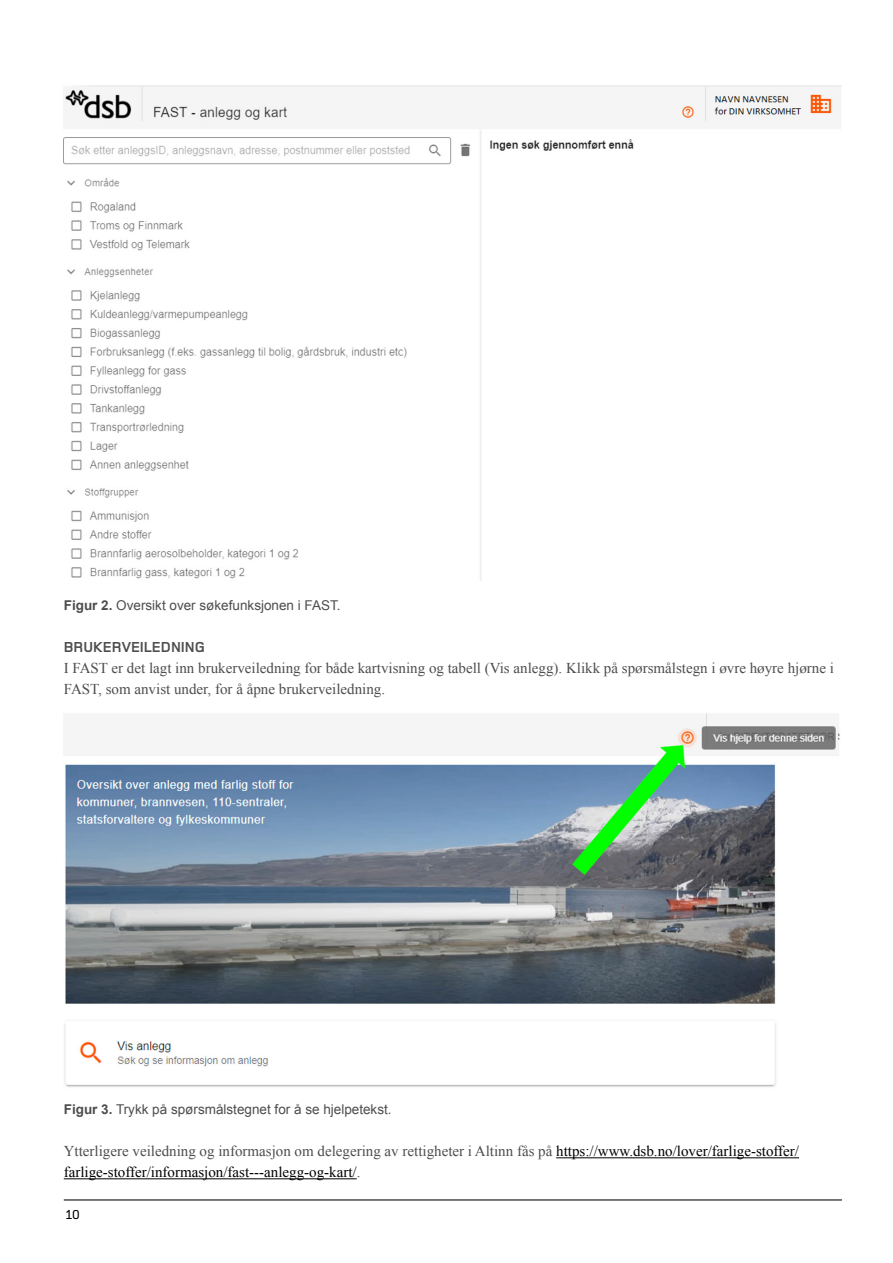
<style>
.page{position:relative;width:893px;height:1263px;background:#fff}
.page>*{position:absolute;margin:0;border:0;box-sizing:border-box;transform-origin:0 0}
.t1{font:15px/21px "Times New Roman";color:#000}
.t2{font:15px/21px "Times New Roman";color:#4d4d4f}
.t3{font:700 15px "Foundry Monoline";color:#4d4d4f}
.t4{font:13.5px "Arial";color:#4d4d4f}
.t5{font:500 13.5px "Foundry Monoline";color:#000}
.s1{font-weight:700}
.s2{color:#4d4d4f}
</style>
<div class="page">
<hr style="left:64px;top:1199px;width:778px;height:2px;background:#4d4d4f">
<hr style="left:556px;top:1157px;width:243px;height:1px;background:#000">
<hr style="left:64px;top:1178px;width:293px;height:1px;background:#000">
<img style="left:64px;top:85px;width:778px;height:495px">
<img style="left:64px;top:713px;width:776px;height:374px">
<p class="t4" style="left:64px;top:596px;width:278px"><span class="s1">Figur 2.</span> Oversikt over søkefunksjonen i FAST.</p>
<p class="t3" style="left:64px;top:639px;width:143px">BRUKERVEILEDNING</p>
<p class="t2" style="left:64px;top:657px;width:772px">I FAST er det lagt inn brukerveiledning for både kartvisning og tabell (Vis anlegg). Klikk på spørsmålstegn i øvre høyre hjørne i<br>FAST, som anvist under, for å åpne brukerveiledning.</p>
<p class="t4" style="left:64px;top:1100px;width:329px"><span class="s1">Figur 3.</span> Trykk på spørsmålstegnet for å se hjelpetekst.</p>
<p class="t1" style="left:64px;top:1140px;width:737px"><span class="s2">Ytterligere veiledning og informasjon om delegering av rettigheter i Altinn fås på</span> https://www.dsb.no/lover/farlige-stoffer/ farlige-stoffer/informasjon/fast---anlegg-og-kart/<span class="s2">.</span></p>
<p class="t5" style="left:66px;top:1207px;width:15px">10</p>
</div>
